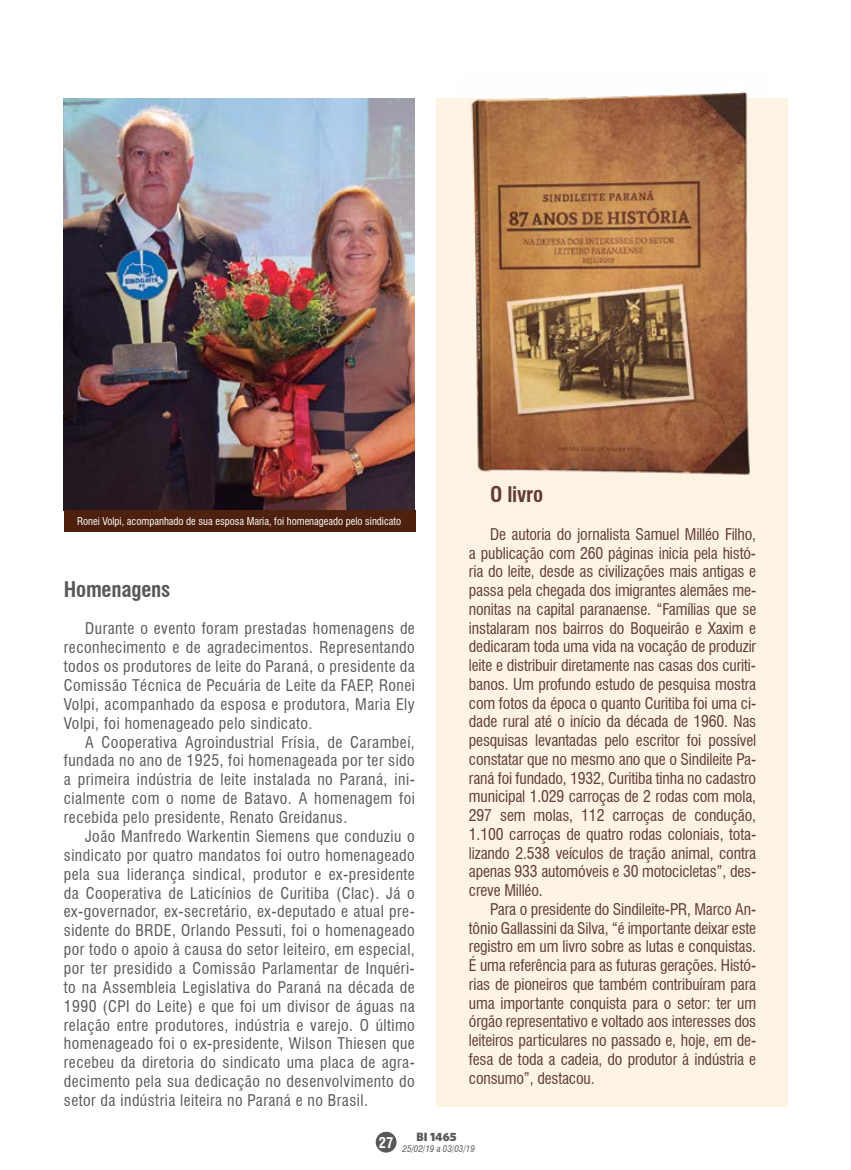
<style>
.page{position:relative;width:851px;height:1170px;background:#fff}
.page>*{position:absolute;margin:0;border:0;box-sizing:border-box;transform-origin:0 0}
.t1{font:700 condensed 21px "Swiss 721 BT";letter-spacing:-.01em;color:#58595b}
.t2{font:700 condensed 21px "Swiss 721 BT";letter-spacing:-.01em;color:#603b38}
.t3{font:condensed 15.75px/18.8px "Swiss 721 BT";letter-spacing:-.01em;color:#603b38;text-align:justify}
.t4{font:condensed 15.75px/18.9px "Swiss 721 BT";letter-spacing:.03em;color:#58595b;text-align:justify}
.t5{font:700 condensed 14.4px "Swiss 721 BT";color:#fff}
.t6{font:900 12px "Whitney HTF";color:#58595b}
.t7{font:condensed 10.5px "Swiss 721 BT";color:#fff}
.t8{font:italic condensed 9px "Swiss 721 BT";color:#58595b}
</style>
<div class="page">
<div style="left:375px;top:1131px;width:21px;height:21px;background:#58595b;border-radius:50%"></div>
<div style="left:436px;top:98px;width:351px;height:1008px;background:#fff4e4"></div>
<img style="left:466px;top:91px;width:285px;height:388px">
<img style="left:64px;top:98px;width:351px;height:412px">
<div style="left:64px;top:510px;width:351px;height:22px;background:#4e200e"></div>
<p class="t7" style="left:77px;top:515px;width:325px">Ronei Volpi, acompanhado de sua esposa Maria, foi homenageado pelo sindicato</p>
<h1 class="t1" style="left:64px;top:576px;width:108px">Homenagens</h1>
<p class="t4" style="left:64px;top:619px;width:352px;text-indent:21px">Durante o evento foram prestadas homenagens de reconhecimento e de agradecimentos. Representando todos os produtores de leite do Paraná, o presidente da Comissão Técnica de Pecuária de Leite da FAEP, Ronei Volpi, acompanhado da esposa e produtora, Maria Ely Volpi, foi homenageado pelo sindicato.</p>
<p class="t4" style="left:64px;top:732px;width:352px;text-indent:21px">A Cooperativa Agroindustrial Frísia, de Carambeí, fundada no ano de 1925, foi homenageada por ter sido a primeira indústria de leite instalada no Paraná, ini&shy;cialmente com o nome de Batavo. A homenagem foi recebida pelo presidente, Renato Greidanus.</p>
<p class="t4" style="left:64px;top:826px;width:352px;text-indent:21px">João Manfredo Warkentin Siemens que conduziu o sindicato por quatro mandatos foi outro homenageado pela sua liderança sindical, produtor e ex-presidente da Cooperativa de Laticínios de Curitiba (Clac). Já o ex-governador, ex-secretário, ex-deputado e atual pre&shy;sidente do BRDE, Orlando Pessuti, foi o homenageado por todo o apoio à causa do setor leiteiro, em especial, por ter presidido a Comissão Parlamentar de Inquéri&shy;to na Assembleia Legislativa do Paraná na década de 1990 (CPI do Leite) e que foi um divisor de águas na relação entre produtores, indústria e varejo. O último homenageado foi o ex-presidente, Wilson Thiesen que recebeu da diretoria do sindicato uma placa de agra&shy;decimento pela sua dedicação no desenvolvimento do setor da indústria leiteira no Paraná e no Brasil.</p>
<h1 class="t2" style="left:490px;top:482px;width:54px">O livro</h1>
<p class="t3" style="left:469px;top:524px;width:289px;text-indent:21px">De autoria do jornalista Samuel Milléo Filho, a publicação com 260 páginas inicia pela histó&shy;ria do leite, desde as civilizações mais antigas e passa pela chegada dos imigrantes alemães me&shy;nonitas na capital paranaense. “Famílias que se instalaram nos bairros do Boqueirão e Xaxim e dedicaram toda uma vida na vocação de produzir leite e distribuir diretamente nas casas dos curiti&shy;banos. Um profundo estudo de pesquisa mostra com fotos da época o quanto Curitiba foi uma ci&shy;dade rural até o início da década de 1960. Nas pesquisas levantadas pelo escritor foi possível constatar que no mesmo ano que o Sindileite Pa&shy;raná foi fundado, 1932, Curitiba tinha no cadastro municipal 1.029 carroças de 2 rodas com mola, 297 sem molas, 112 carroças de condução, 1.100 carroças de quatro rodas coloniais, tota&shy;lizando 2.538 veículos de tração animal, contra apenas 933 automóveis e 30 motocicletas”, des&shy;creve Milléo.</p>
<p class="t3" style="left:469px;top:899px;width:289px;text-indent:21px">Para o presidente do Sindileite-PR, Marco An&shy;tônio Gallassini da Silva, “é importante deixar este registro em um livro sobre as lutas e conquistas.<br>É uma referência para as futuras gerações. Histó&shy;rias de pioneiros que também contribuíram para uma importante conquista para o setor: ter um órgão representativo e voltado aos interesses dos leiteiros particulares no passado e, hoje, em de&shy;fesa de toda a cadeia, do produtor à indústria e consumo”, destacou.</p>
<p class="t5" style="left:379px;top:1133px;width:16px">27</p>
<p class="t6" style="left:416px;top:1128px;width:41px">BI 1465</p>
<p class="t8" style="left:402px;top:1143px;width:74px">25/02/19 a 03/03/19</p>
</div>
